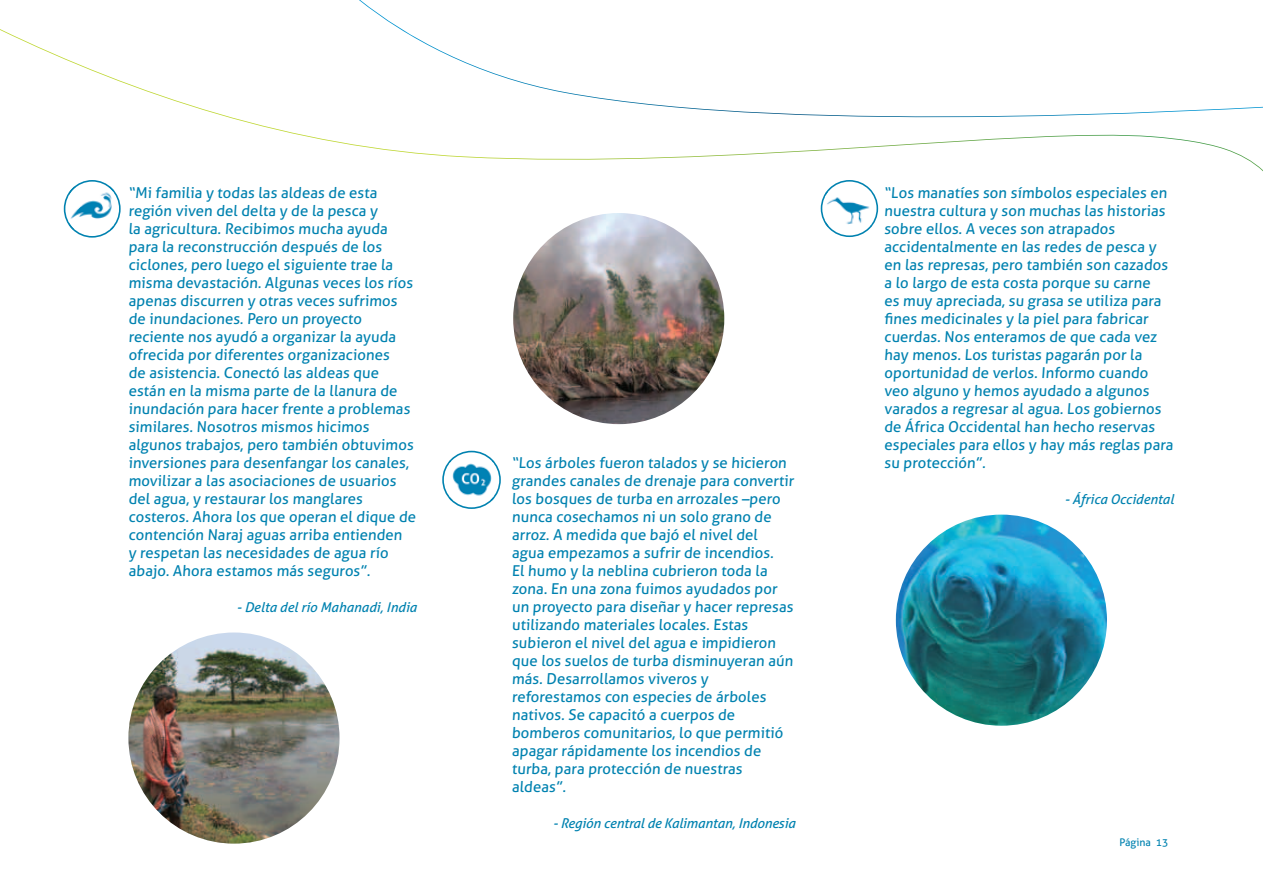
<style>
.page{position:relative;width:1263px;height:893px;background:#fff}
.page>*{position:absolute;margin:0;border:0;box-sizing:border-box;transform-origin:0 0}
.t1{font:15px/18px "Aller";color:#0082b0}
.t2{font:italic 13.5px "Aller";color:#0082b0}
.t3{font:10.5px "Aller";color:#0082b0}
</style>
<div class="page">
<svg style="left:0;top:29px;width:1263px;height:142px"></svg>
<img style="left:128px;top:632px;width:211px;height:212px;border-radius:106px">
<img style="left:896px;top:515px;width:211px;height:211px;border-radius:106px">
<img style="left:513px;top:213px;width:211px;height:211px;border-radius:106px">
<svg style="left:442px;top:451px;width:59px;height:58px"></svg>
<img style="left:449px;top:461px;width:44px;height:39px">
<svg style="left:64px;top:180px;width:57px;height:58px"></svg>
<img style="left:69px;top:187px;width:44px;height:42px">
<svg style="left:821px;top:180px;width:57px;height:57px"></svg>
<img style="left:825px;top:192px;width:46px;height:35px">
<p class="t1" style="left:128px;top:184px;width:290px">“Mi familia y todas las aldeas de esta región viven del delta y de la pesca y<br>la agricultura. Recibimos mucha ayuda para la reconstrucción después de los ciclones, pero luego el siguiente trae la misma devastación. Algunas veces los ríos apenas discurren y otras veces sufrimos de inundaciones. Pero un proyecto reciente nos ayudó a organizar la ayuda ofrecida por diferentes organizaciones<br>de asistencia. Conectó las aldeas que están en la misma parte de la llanura de inundación para hacer frente a problemas similares. Nosotros mismos hicimos algunos trabajos, pero también obtuvimos inversiones para desenfangar los canales, movilizar a las asociaciones de usuarios del agua, y restaurar los manglares costeros. Ahora los que operan el dique de contención Naraj aguas arriba entienden<br>y respetan las necesidades de agua río abajo. Ahora estamos más seguros”.</p>
<p class="t2" style="left:237px;top:599px;width:183px">- Delta del río Mahanadi, India</p>
<p class="t1" style="left:512px;top:454px;width:285px">“Los árboles fueron talados y se hicieron grandes canales de drenaje para convertir los bosques de turba en arrozales –pero nunca cosechamos ni un solo grano de arroz. A medida que bajó el nivel del agua empezamos a sufrir de incendios.<br>El humo y la neblina cubrieron toda la zona. En una zona fuimos ayudados por un proyecto para diseñar y hacer represas utilizando materiales locales. Estas subieron el nivel del agua e impidieron que los suelos de turba disminuyeran aún más. Desarrollamos viveros y reforestamos con especies de árboles nativos. Se capacitó a cuerpos de bomberos comunitarios, lo que permitió apagar rápidamente los incendios de turba, para protección de nuestras aldeas”.</p>
<p class="t2" style="left:553px;top:815px;width:245px">- Región central de Kalimantan, Indonesia</p>
<p class="t1" style="left:884px;top:184px;width:292px">“Los manatíes son símbolos especiales en nuestra cultura y son muchas las historias sobre ellos. A veces son atrapados accidentalmente en las redes de pesca y en las represas, pero también son cazados a lo largo de esta costa porque su carne<br>es muy apreciada, su grasa se utiliza para fines medicinales y la piel para fabricar cuerdas. Nos enteramos de que cada vez hay menos. Los turistas pagarán por la oportunidad de verlos. Informo cuando veo alguno y hemos ayudado a algunos varados a regresar al agua. Los gobiernos de África Occidental han hecho reservas especiales para ellos y hay más reglas para su protección”.</p>
<p class="t2" style="left:1064px;top:491px;width:112px">- África Occidental</p>
<p class="t3" style="left:1119px;top:836px;width:51px">Página 13</p>
</div>
